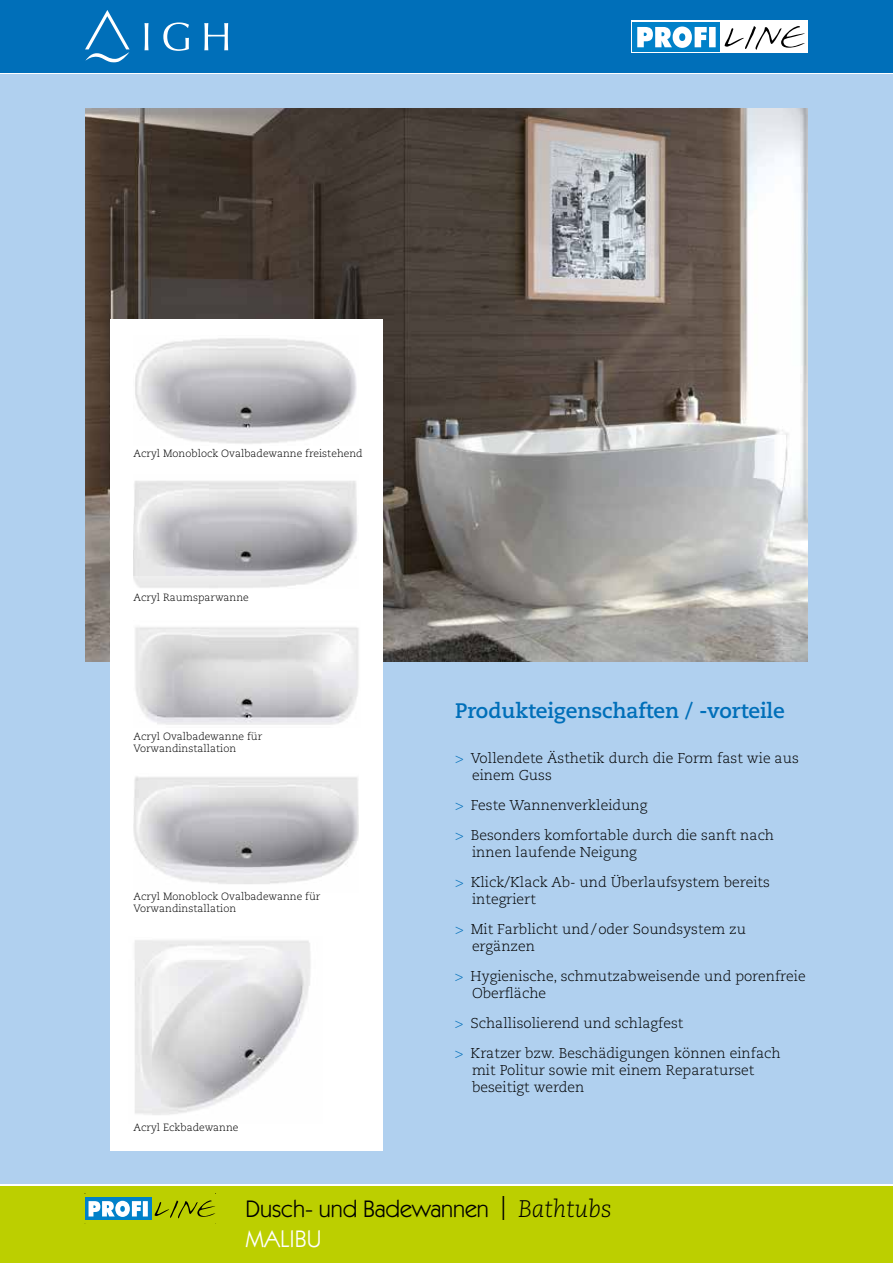
<style>
.page{position:relative;width:893px;height:1263px;background:#fff}
.page>*{position:absolute;margin:0;border:0;box-sizing:border-box;transform-origin:0 0}
.t1{font:24px/29.8px "Itc Kabel LT";letter-spacing:-.005em;color:#000}
.t2{font:700 21px "Caecilia";letter-spacing:-.005em;color:#006fb9}
.t3{font:300 14.25px/29.8px "Caecilia";color:#000}
.t4{font:300 10.5px/12.6px "Caecilia";color:#000}
.s1{color:#006fb9}
.s2{font-family:"Caecilia";font-weight:300;font-style:italic}
.s3{color:#fff}
</style>
<div class="page">
<div style="left:0;top:1186px;width:893px;height:77px;background:#bccf00"></div>
<div style="left:85px;top:1197px;width:66px;height:23px;background:#0081c9"></div>
<svg style="left:84px;top:1193px;width:64px;height:31px"></svg>
<svg style="left:155px;top:1193px;width:61px;height:31px"></svg>
<div style="left:0;top:0;width:893px;height:72px;background:#006fb9"></div>
<svg style="left:85px;top:10px;width:143px;height:52px"></svg>
<div style="left:631px;top:21px;width:177px;height:32px;background:#fff"></div>
<div style="left:632px;top:22px;width:88px;height:30px;background:#0081c9"></div>
<svg style="left:637px;top:26px;width:79px;height:22px"></svg>
<svg style="left:724px;top:26px;width:81px;height:24px"></svg>
<div style="left:0;top:74px;width:893px;height:1110px;background:#b0d0ef"></div>
<img style="left:85px;top:108px;width:723px;height:553px">
<div style="left:111px;top:319px;width:272px;height:831px;background:#fff"></div>
<img style="left:134px;top:481px;width:223px;height:107px">
<img style="left:135px;top:338px;width:222px;height:106px">
<img style="left:134px;top:940px;width:177px;height:175px">
<img style="left:134px;top:776px;width:225px;height:108px">
<img style="left:135px;top:627px;width:224px;height:98px">
<p class="t4" style="left:134px;top:447px;width:231px">Acryl Monoblock Ovalbadewanne freistehend</p>
<p class="t4" style="left:134px;top:591px;width:117px">Acryl Raumsparwanne</p>
<p class="t4" style="left:134px;top:730px;width:130px">Acryl Ovalbadewanne für<br>Vorwandinstallation</p>
<p class="t4" style="left:134px;top:890px;width:188px">Acryl Monoblock Ovalbadewanne für<br>Vorwandinstallation</p>
<p class="t4" style="left:134px;top:1122px;width:106px">Acryl Eckbadewanne</p>
<h2 class="t2" style="left:455px;top:698px;width:331px">Produkteigenschaften / -vorteile</h2>
<p class="t3" style="left:472px;top:750px;width:328px;line-height:17.1px;text-indent:-17px"><span class="s1">&gt;</span> Vollendete Ästhetik durch die Form fast wie aus einem Guss</p>
<p class="t3" style="left:455px;top:791px;width:321px"><span class="s1">&gt;</span> Feste Wannenverkleidung<br><span class="s1">&gt;</span> Besonders komfortable durch die sanft nach</p>
<p class="t3" style="left:455px;top:837px;width:316px;text-indent:17px">innen laufende Neigung<br><span class="s1">&gt;</span> Klick/Klack Ab- und Überlaufsystem bereits</p>
<p class="t3" style="left:455px;top:884px;width:292px;text-indent:17px">integriert<br><span class="s1">&gt;</span> Mit Farblicht und/oder Soundsystem zu</p>
<p class="t3" style="left:455px;top:931px;width:352px;text-indent:17px">ergänzen<br><span class="s1">&gt;</span> Hygienische, schmutzabweisende und porenfreie</p>
<p class="t3" style="left:455px;top:978px;width:327px;text-indent:17px">Oberfläche<br><span class="s1">&gt;</span> Schallisolierend und schlagfest<br><span class="s1">&gt;</span> Kratzer bzw. Beschädigungen können einfach</p>
<p class="t3" style="left:472px;top:1062px;width:284px;line-height:17.1px">mit Politur sowie mit einem Reparaturset beseitigt werden</p>
<h1 class="t1" style="left:246px;top:1194px;width:368px">Dusch- und Badewannen | <span class="s2">Bathtubs<br></span><span class="s3">MALIBU</span></h1>
</div>
